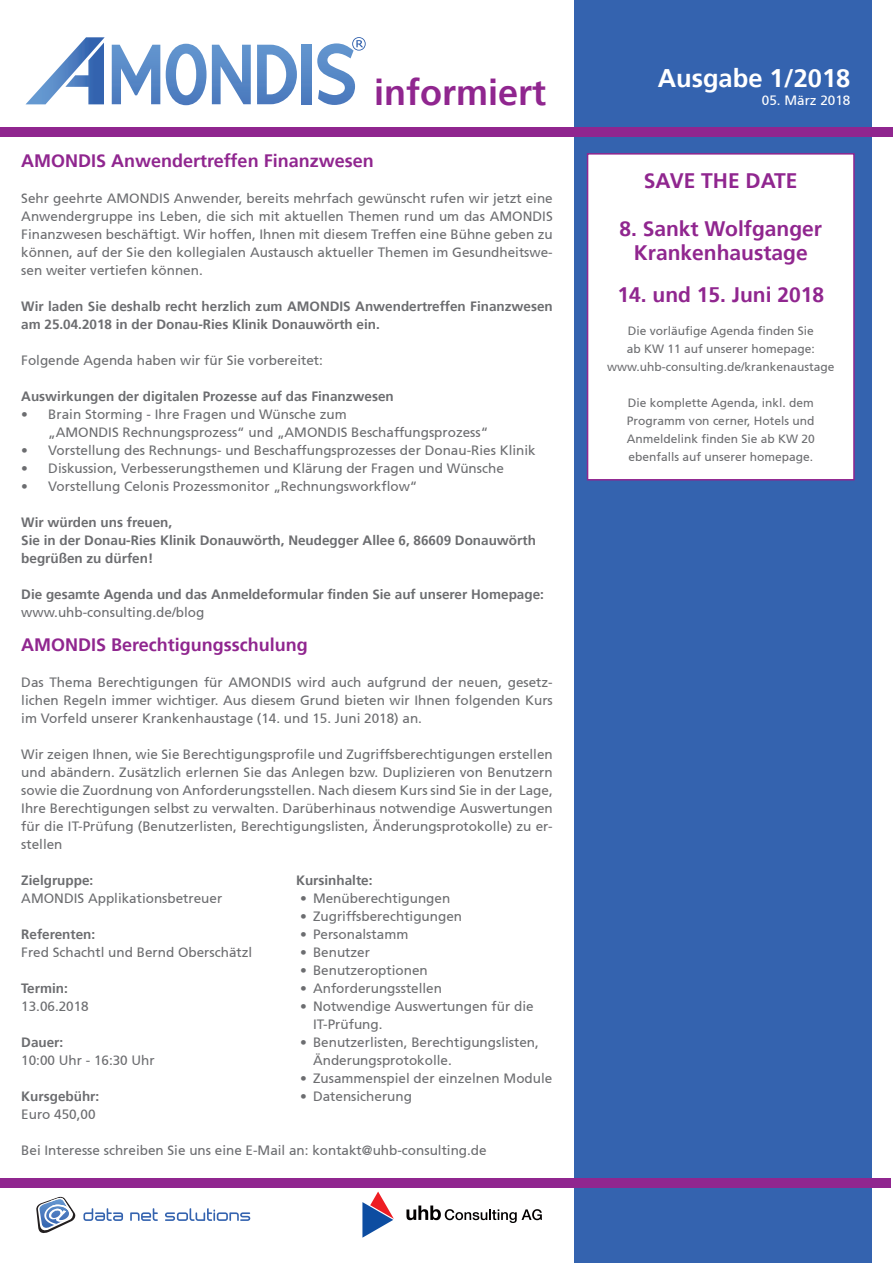
<style>
.page{position:relative;width:893px;height:1263px;background:#fff}
.page>*{position:absolute;margin:0;border:0;box-sizing:border-box;transform-origin:0 0}
.t1{font:700 36px "Frutiger 65";color:#90268f}
.t2{font:700 25.5px "Frutiger 65";color:#fff}
.t3{font:700 21px/24px "Frutiger 65";color:#90268f;text-align:center}
.t4{font:700 18px "Frutiger 65";color:#90268f}
.t5{font:13.5px/18px "Frutiger 55 Roman";color:#6c6d70;text-align:justify}
.t6{font:700 13.5px/18px "Frutiger 65";color:#6c6d70}
.t7{font:13.5px "Frutiger 55 Roman";color:#fff}
.t8{font:12px/18px "Frutiger 55 Roman";color:#6c6d70;text-align:center}
</style>
<div class="page">
<div style="left:574px;top:0;width:298px;height:1263px;background:#3463af"></div>
<svg style="left:26px;top:37px;width:79px;height:67px"></svg>
<svg style="left:112px;top:45px;width:48px;height:59px"></svg>
<svg style="left:166px;top:44px;width:85px;height:61px"></svg>
<svg style="left:257px;top:45px;width:40px;height:59px"></svg>
<svg style="left:302px;top:45px;width:9px;height:59px"></svg>
<svg style="left:317px;top:37px;width:49px;height:68px"></svg>
<div style="left:0;top:1178px;width:891px;height:9px;background:#90268f"></div>
<svg style="left:406px;top:1205px;width:136px;height:18px"></svg>
<svg style="left:362px;top:1191px;width:32px;height:47px"></svg>
<svg style="left:36px;top:1197px;width:39px;height:36px"></svg>
<svg style="left:83px;top:1208px;width:40px;height:13px"></svg>
<svg style="left:130px;top:1208px;width:28px;height:13px"></svg>
<svg style="left:165px;top:1208px;width:85px;height:13px"></svg>
<div style="left:0;top:128px;width:893px;height:9px;background:#90268f"></div>
<div style="left:588px;top:154px;width:266px;height:326px;background:#fff"></div>
<div style="left:587px;top:153px;width:268px;height:327px;border:2px solid #90268f"></div>
<h1 class="t1" style="left:374px;top:71px;width:174px">informiert</h1>
<h2 class="t2" style="left:658px;top:63px;width:194px">Ausgabe 1/2018</h2>
<p class="t7" style="left:762px;top:92px;width:90px">05. März 2018</p>
<h3 class="t4" style="left:21px;top:150px;width:354px">AMONDIS Anwendertreffen Finanzwesen</h3>
<p class="t5" style="left:21px;top:189px;width:533px">Sehr geehrte AMONDIS Anwender, bereits mehrfach gewünscht rufen wir jetzt eine Anwendergruppe ins Leben, die sich mit aktuellen Themen rund um das AMONDIS Finanzwesen beschäftigt. Wir hoffen, Ihnen mit diesem Treffen eine Bühne geben zu können, auf der Sie den kollegialen Austausch aktueller Themen im Gesundheitswe&shy;sen weiter vertiefen können.</p>
<p class="t6" style="left:21px;top:297px;width:533px">Wir laden Sie deshalb recht herzlich zum AMONDIS Anwendertreffen Finanzwesen am 25.04.2018 in der Donau-Ries Klinik Donauwörth ein.</p>
<p class="t5" style="left:21px;top:351px;width:303px">Folgende Agenda haben wir für Sie vorbereitet:</p>
<p class="t6" style="left:21px;top:387px;width:374px">Auswirkungen der digitalen Prozesse auf das Finanzwesen</p>
<p class="t5" style="left:48px;top:405px;width:442px;text-indent:-27px">• Brain Storming - Ihre Fragen und Wünsche zum<br>„AMONDIS Rechnungsprozess“ und „AMONDIS Beschaffungsprozess“</p>
<p class="t5" style="left:21px;top:441px;width:516px">• Vorstellung des Rechnungs- und Beschaffungsprozesses der Donau-Ries Klinik</p>
<p class="t5" style="left:21px;top:459px;width:484px">• Diskussion, Verbesserungsthemen und Klärung der Fragen und Wünsche</p>
<p class="t5" style="left:21px;top:477px;width:398px">• Vorstellung Celonis Prozessmonitor „Rechnungsworkflow“</p>
<p class="t6" style="left:21px;top:513px;width:516px">Wir würden uns freuen,<br>Sie in der Donau-Ries Klinik Donauwörth, Neudegger Allee 6, 86609 Donauwörth begrüßen zu dürfen!</p>
<p class="t6" style="left:21px;top:585px;width:524px">Die gesamte Agenda und das Anmeldeformular finden Sie auf unserer Homepage:</p>
<p class="t5" style="left:21px;top:603px;width:184px">www.uhb-consulting.de/blog</p>
<h3 class="t4" style="left:21px;top:635px;width:288px">AMONDIS Berechtigungsschulung</h3>
<p class="t5" style="left:21px;top:674px;width:533px">Das Thema Berechtigungen für AMONDIS wird auch aufgrund der neuen, gesetz&shy;lichen Regeln immer wichtiger. Aus diesem Grund bieten wir Ihnen folgenden Kurs im Vorfeld unserer Krankenhaustage (14. und 15. Juni 2018) an.</p>
<p class="t5" style="left:21px;top:746px;width:533px">Wir zeigen Ihnen, wie Sie Berechtigungsprofile und Zugriffsberechtigungen erstellen und abändern. Zusätzlich erlernen Sie das Anlegen bzw. Duplizieren von Benutzern sowie die Zuordnung von Anforderungsstellen. Nach diesem Kurs sind Sie in der Lage, Ihre Berechtigungen selbst zu verwalten. Darüberhinaus notwendige Auswertungen für die IT-Prüfung (Benutzerlisten, Berechtigungslisten, Änderungsprotokolle) zu er&shy;stellen</p>
<p class="t6" style="left:21px;top:872px;width:74px">Zielgruppe:</p>
<p class="t5" style="left:21px;top:890px;width:203px">AMONDIS Applikationsbetreuer</p>
<p class="t6" style="left:21px;top:926px;width:76px">Referenten:</p>
<p class="t5" style="left:21px;top:944px;width:233px">Fred Schachtl und Bernd Oberschätzl</p>
<p class="t6" style="left:21px;top:980px;width:48px">Termin:</p>
<p class="t5" style="left:21px;top:998px;width:69px">13.06.2018</p>
<p class="t6" style="left:21px;top:1034px;width:44px">Dauer:</p>
<p class="t5" style="left:21px;top:1052px;width:135px">10:00 Uhr - 16:30 Uhr</p>
<p class="t6" style="left:21px;top:1088px;width:80px">Kursgebühr:</p>
<p class="t5" style="left:21px;top:1106px;width:76px">Euro 450,00</p>
<p class="t6" style="left:296px;top:872px;width:78px">Kursinhalte:</p>
<p class="t5" style="left:300px;top:890px;width:152px">• Menüberechtigungen</p>
<p class="t5" style="left:300px;top:908px;width:163px">• Zugriffsberechtigungen</p>
<p class="t5" style="left:300px;top:926px;width:110px">• Personalstamm</p>
<p class="t5" style="left:300px;top:944px;width:71px">• Benutzer</p>
<p class="t5" style="left:300px;top:962px;width:129px">• Benutzeroptionen</p>
<p class="t5" style="left:300px;top:980px;width:143px">• Anforderungsstellen</p>
<p class="t5" style="left:313px;top:998px;width:222px;text-indent:-13px">• Notwendige Auswertungen für die<br>IT-Prüfung.</p>
<p class="t5" style="left:313px;top:1034px;width:227px;text-indent:-13px">• Benutzerlisten, Berechtigungslisten,<br>Änderungsprotokolle.</p>
<p class="t5" style="left:300px;top:1070px;width:254px">• Zusammenspiel der einzelnen Module</p>
<p class="t5" style="left:300px;top:1088px;width:113px">• Datensicherung</p>
<p class="t5" style="left:21px;top:1142px;width:467px">Bei Interesse schreiben Sie uns eine E-Mail an: kontakt@uhb-consulting.de</p>
<h3 class="t3" style="left:644px;top:169px;width:155px">SAVE THE DATE</h3>
<h3 class="t3" style="left:619px;top:217px;width:204px">8. Sankt Wolfganger<br>Krankenhaustage</h3>
<h3 class="t3" style="left:617px;top:283px;width:208px">14. und 15. Juni 2018</h3>
<p class="t8" style="left:607px;top:322px;width:229px">Die vorläufige Agenda finden Sie<br>ab KW 11 auf unserer homepage: www.uhb-consulting.de/krankenaustage</p>
<p class="t8" style="left:627px;top:394px;width:190px;text-align:justify">Die komplette Agenda, inkl. dem Programm von cerner, Hotels und Anmeldelink finden Sie ab KW 20 ebenfalls auf unserer homepage.</p>
</div>
